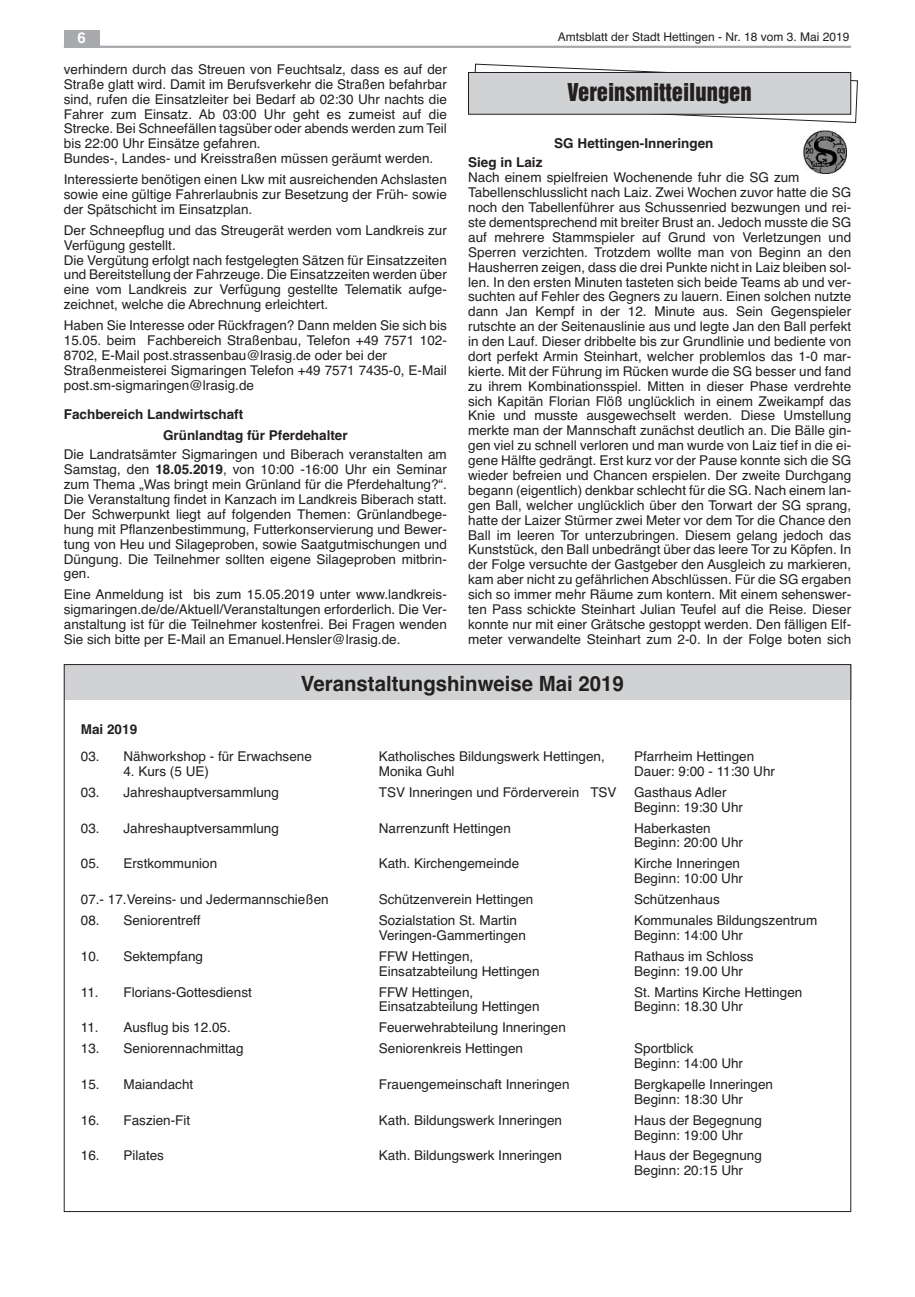
<style>
.page{position:relative;width:915px;height:1297px;background:#fff}
.page>*{position:absolute;margin:0;border:0;box-sizing:border-box;transform-origin:0 0}
.t1{font:22.5px "Helvetica Inserat";color:#231f20}
.t2{font:700 21px "Helvetica";color:#231f20}
.t3{font:700 15px "Helvetica";color:#fff}
.t4{font:13.5px/14.9px "Helvetica";color:#231f20}
.t5{font:700 13.5px/20.9px "Helvetica";color:#231f20}
.t6{font:12px "Helvetica";color:#231f20}
.s1{font-weight:700}
</style>
<div class="page">
<div style="left:64px;top:665px;width:786px;height:34px;background:#d1d2d4"></div>
<svg style="left:474px;top:63px;width:383px;height:60px"></svg>
<div style="left:468px;top:72px;width:382px;height:42px;background:#d1d2d4"></div>
<div style="left:468px;top:72px;width:382px;height:43px;border:1px solid #231f20"></div>
<img style="left:803px;top:130px;width:43px;height:44px">
<hr style="left:64px;top:46px;width:786px;height:2px;background:#a8a9ad">
<div style="left:64px;top:30px;width:35px;height:17px;background:#a8a9ad"></div>
<p class="t3" style="left:77px;top:29px;width:10px">6</p>
<p class="t6" style="left:557px;top:30px;width:293px">Amtsblatt der Stadt Hettingen - Nr. 18 vom 3. Mai 2019</p>
<p class="t4" style="left:64px;top:62px;width:384px">verhindern durch das Streuen von Feuchtsalz, dass es auf der Straße glatt wird. Damit im Berufsverkehr die Straßen befahrbar sind, rufen die Einsatzleiter bei Bedarf ab 02:30 Uhr nachts die Fahrer zum Einsatz. Ab 03:00 Uhr geht es zumeist auf die Strecke. Bei Schneefällen tagsüber oder abends werden zum Teil bis 22:00 Uhr Einsätze gefahren.<br>Bundes-, Landes- und Kreisstraßen müssen geräumt werden.</p>
<p class="t4" style="left:64px;top:172px;width:384px;text-align:justify">Interessierte benötigen einen Lkw mit ausreichenden Achslasten sowie eine gültige Fahrerlaubnis zur Besetzung der Früh- sowie der Spätschicht im Einsatzplan.</p>
<p class="t4" style="left:64px;top:223px;width:384px">Der Schneepflug und das Streugerät werden vom Landkreis zur Verfügung gestellt.<br>Die Vergütung erfolgt nach festgelegten Sätzen für Einsatzzeiten und Bereitstellung der Fahrzeuge. Die Einsatzzeiten werden über eine vom Landkreis zur Verfügung gestellte Telematik aufge&shy;zeichnet, welche die Abrechnung erleichtert.</p>
<p class="t4" style="left:64px;top:318px;width:384px">Haben Sie Interesse oder Rückfragen? Dann melden Sie sich bis 15.05. beim Fachbereich Straßenbau, Telefon +49 7571 102- 8702, E-Mail post.strassenbau@lrasig.de oder bei der Straßenmeisterei Sigmaringen Telefon +49 7571 7435-0, E-Mail post.sm-sigmaringen@lrasig.de</p>
<p class="t5" style="left:163px;top:404px;width:186px;text-indent:-99px">Fachbereich Landwirtschaft<br>Grünlandtag für Pferdehalter</p>
<p class="t4" style="left:64px;top:447px;width:384px;text-align:justify">Die Landratsämter Sigmaringen und Biberach veranstalten am Samstag, den <span class="s1">18.05.2019</span>, von 10:00 -16:00 Uhr ein Seminar zum Thema „Was bringt mein Grünland für die Pferdehaltung?“.<br>Die Veranstaltung findet in Kanzach im Landkreis Biberach statt.<br>Der Schwerpunkt liegt auf folgenden Themen: Grünlandbege&shy;hung mit Pflanzenbestimmung, Futterkonservierung und Bewer&shy;tung von Heu und Silageproben, sowie Saatgutmischungen und Düngung. Die Teilnehmer sollten eigene Silageproben mitbrin&shy;gen.</p>
<p class="t4" style="left:64px;top:587px;width:384px;text-align:justify">Eine Anmeldung ist bis zum 15.05.2019 unter www.landkreis&shy;sigmaringen.de/de/Aktuell/Veranstaltungen erforderlich. Die Ver&shy;anstaltung ist für die Teilnehmer kostenfrei. Bei Fragen wenden Sie sich bitte per E-Mail an Emanuel.Hensler@lrasig.de.</p>
<h1 class="t1" style="left:567px;top:83px;width:186px">Vereinsmitteilungen</h1>
<p class="t5" style="left:554px;top:133px;width:161px">SG Hettingen-Inneringen</p>
<p class="t5" style="left:468px;top:152px;width:76px">Sieg in Laiz</p>
<p class="t4" style="left:468px;top:170px;width:384px">Nach einem spielfreien Wochenende fuhr die SG zum Tabellenschlusslicht nach Laiz. Zwei Wochen zuvor hatte die SG noch den Tabellenführer aus Schussenried bezwungen und rei&shy;ste dementsprechend mit breiter Brust an. Jedoch musste die SG auf mehrere Stammspieler auf Grund von Verletzungen und Sperren verzichten. Trotzdem wollte man von Beginn an den Hausherren zeigen, dass die drei Punkte nicht in Laiz bleiben sol&shy;len. In den ersten Minuten tasteten sich beide Teams ab und ver&shy;suchten auf Fehler des Gegners zu lauern. Einen solchen nutzte dann Jan Kempf in der 12. Minute aus. Sein Gegenspieler rutschte an der Seitenauslinie aus und legte Jan den Ball perfekt in den Lauf. Dieser dribbelte bis zur Grundlinie und bediente von dort perfekt Armin Steinhart, welcher problemlos das 1-0 mar&shy;kierte. Mit der Führung im Rücken wurde die SG besser und fand zu ihrem Kombinationsspiel. Mitten in dieser Phase verdrehte sich Kapitän Florian Flöß unglücklich in einem Zweikampf das Knie und musste ausgewechselt werden. Diese Umstellung merkte man der Mannschaft zunächst deutlich an. Die Bälle gin&shy;gen viel zu schnell verloren und man wurde von Laiz tief in die ei&shy;gene Hälfte gedrängt. Erst kurz vor der Pause konnte sich die SG wieder befreien und Chancen erspielen. Der zweite Durchgang begann (eigentlich) denkbar schlecht für die SG. Nach einem lan&shy;gen Ball, welcher unglücklich über den Torwart der SG sprang, hatte der Laizer Stürmer zwei Meter vor dem Tor die Chance den Ball im leeren Tor unterzubringen. Diesem gelang jedoch das Kunststück, den Ball unbedrängt über das leere Tor zu Köpfen. In der Folge versuchte der Gastgeber den Ausgleich zu markieren, kam aber nicht zu gefährlichen Abschlüssen. Für die SG ergaben sich so immer mehr Räume zum kontern. Mit einem sehenswer&shy;ten Pass schickte Steinhart Julian Teufel auf die Reise. Dieser konnte nur mit einer Grätsche gestoppt werden. Den fälligen Elf&shy;meter verwandelte Steinhart zum 2-0. In der Folge boten sich</p>
<h2 class="t2" style="left:301px;top:671px;width:324px">Veranstaltungshinweise Mai 2019</h2>
<p class="t5" style="left:81px;top:719px;width:58px">Mai 2019</p>
<p class="t4" style="left:81px;top:749px;width:232px">03. Nähworkshop - für Erwachsene</p>
<p class="t4" style="left:378px;top:749px;width:227px">Katholisches Bildungswerk Hettingen,</p>
<p class="t4" style="left:634px;top:749px;width:122px">Pfarrheim Hettingen</p>
<p class="t4" style="left:123px;top:764px;width:87px">4. Kurs (5 UE)</p>
<p class="t4" style="left:378px;top:764px;width:77px">Monika Guhl</p>
<p class="t4" style="left:634px;top:764px;width:142px">Dauer: 9:00 - 11:30 Uhr</p>
<p class="t4" style="left:81px;top:785px;width:199px">03. Jahreshauptversammlung</p>
<p class="t4" style="left:378px;top:785px;width:239px">TSV Inneringen und Förderverein TSV</p>
<p class="t4" style="left:634px;top:785px;width:110px">Gasthaus Adler<br>Beginn: 19:30 Uhr</p>
<p class="t4" style="left:81px;top:820px;width:199px">03. Jahreshauptversammlung</p>
<p class="t4" style="left:378px;top:820px;width:134px">Narrenzunft Hettingen</p>
<p class="t4" style="left:634px;top:820px;width:110px">Haberkasten<br>Beginn: 20:00 Uhr</p>
<p class="t4" style="left:81px;top:856px;width:138px">05. Erstkommunion</p>
<p class="t4" style="left:378px;top:856px;width:142px">Kath. Kirchengemeinde</p>
<p class="t4" style="left:634px;top:856px;width:110px">Kirche Inneringen<br>Beginn: 10:00 Uhr</p>
<p class="t4" style="left:81px;top:892px;width:249px">07.- 17.Vereins- und Jedermannschießen</p>
<p class="t4" style="left:378px;top:892px;width:156px">Schützenverein Hettingen</p>
<p class="t4" style="left:634px;top:892px;width:87px">Schützenhaus</p>
<p class="t4" style="left:81px;top:913px;width:121px">08. Seniorentreff</p>
<p class="t4" style="left:378px;top:913px;width:140px">Sozialstation St. Martin</p>
<p class="t4" style="left:634px;top:913px;width:185px">Kommunales Bildungszentrum</p>
<p class="t4" style="left:378px;top:928px;width:149px">Veringen-Gammertingen</p>
<p class="t4" style="left:634px;top:928px;width:110px">Beginn: 14:00 Uhr</p>
<p class="t4" style="left:81px;top:949px;width:124px">10. Sektempfang</p>
<p class="t4" style="left:378px;top:949px;width:96px">FFW Hettingen,</p>
<p class="t4" style="left:634px;top:949px;width:121px">Rathaus im Schloss</p>
<p class="t4" style="left:378px;top:963px;width:162px">Einsatzabteilung Hettingen</p>
<p class="t4" style="left:634px;top:963px;width:110px">Beginn: 19.00 Uhr</p>
<p class="t4" style="left:81px;top:984px;width:172px">11. Florians-Gottesdienst</p>
<p class="t4" style="left:378px;top:984px;width:96px">FFW Hettingen,</p>
<p class="t4" style="left:634px;top:984px;width:170px">St. Martins Kirche Hettingen</p>
<p class="t4" style="left:378px;top:999px;width:162px">Einsatzabteilung Hettingen</p>
<p class="t4" style="left:634px;top:999px;width:110px">Beginn: 18.30 Uhr</p>
<p class="t4" style="left:81px;top:1020px;width:151px">11. Ausflug bis 12.05.</p>
<p class="t4" style="left:378px;top:1020px;width:188px">Feuerwehrabteilung Inneringen</p>
<p class="t4" style="left:81px;top:1041px;width:164px">13. Seniorennachmittag</p>
<p class="t4" style="left:378px;top:1041px;width:146px">Seniorenkreis Hettingen</p>
<p class="t4" style="left:634px;top:1041px;width:110px">Sportblick<br>Beginn: 14:00 Uhr</p>
<p class="t4" style="left:81px;top:1077px;width:114px">15. Maiandacht</p>
<p class="t4" style="left:378px;top:1077px;width:192px">Frauengemeinschaft Inneringen</p>
<p class="t4" style="left:634px;top:1077px;width:140px">Bergkapelle Inneringen<br>Beginn: 18:30 Uhr</p>
<p class="t4" style="left:81px;top:1112px;width:111px">16. Faszien-Fit</p>
<p class="t4" style="left:379px;top:1112px;width:185px">Kath. Bildungswerk Inneringen</p>
<p class="t4" style="left:634px;top:1112px;width:129px">Haus der Begegnung<br>Beginn: 19:00 Uhr</p>
<p class="t4" style="left:81px;top:1148px;width:85px">16. Pilates</p>
<p class="t4" style="left:379px;top:1148px;width:185px">Kath. Bildungswerk Inneringen</p>
<p class="t4" style="left:634px;top:1148px;width:129px">Haus der Begegnung<br>Beginn: 20:15 Uhr</p>
</div>
